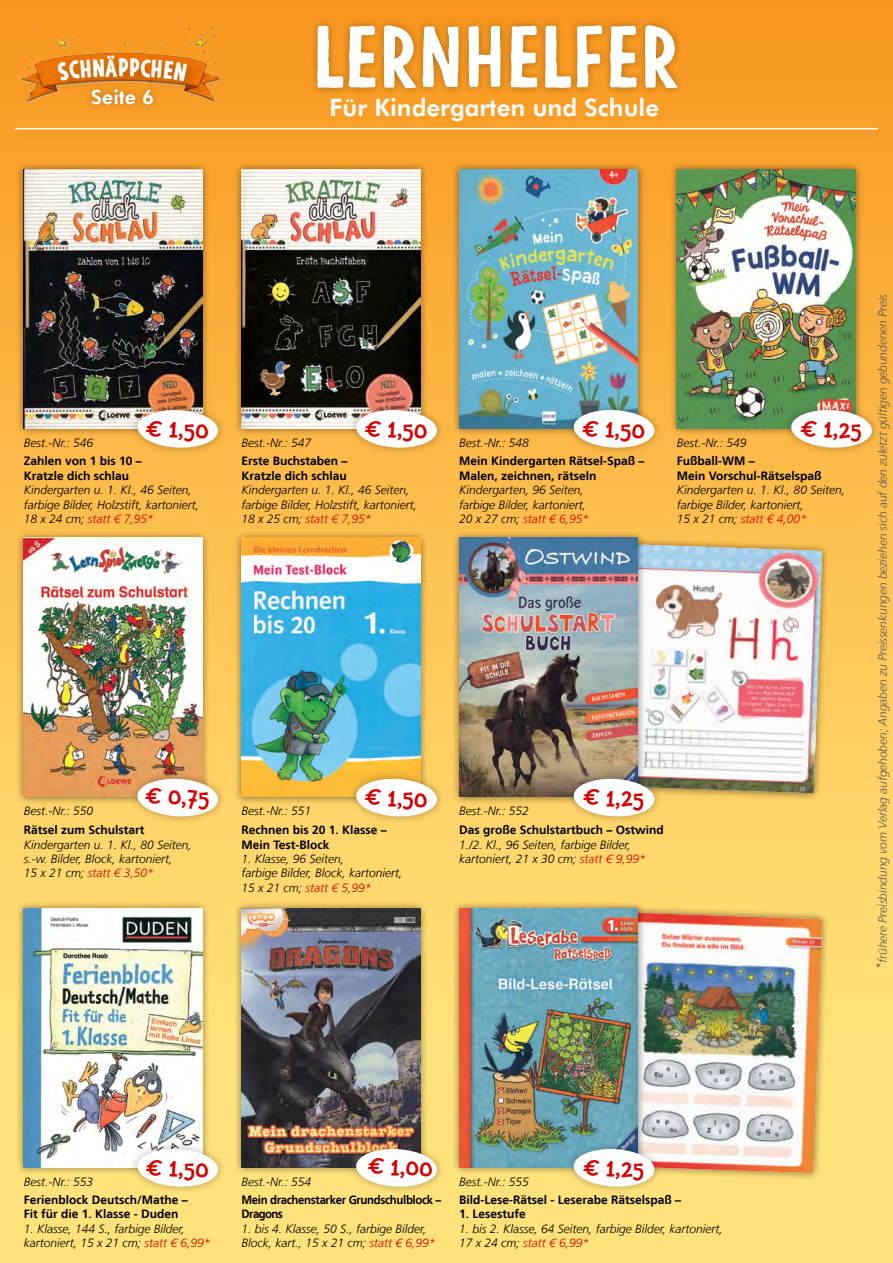
<style>
.page{position:relative;width:893px;height:1263px;background:#fff}
.page>*{position:absolute;margin:0;border:0;box-sizing:border-box;transform-origin:0 0}
.t1{font:700 82.5px "Argone";color:#fff}
.t2{font:800 24px "Futura BT";color:#fff}
.t3{font:900 24px "Argone";color:#fff}
.t4{font:500 22.5px "Chaloops";color:#d50000}
.t5{font:800 19.5px "Futura BT";color:#fff}
.t6{font:italic 300 12px/14.4px "Frutiger LT";color:#000}
.t7{font:700 12px "Frutiger LT";color:#000}
.t8{font:italic 300 12px "Frutiger LT";letter-spacing:-.005em;color:#58595b}
.t9{font:700 12px "Frutiger LT";letter-spacing:-.03em;color:#000;scale:.95 1}
.t10{font:700 12px "Frutiger LT";letter-spacing:-.05em;color:#000;scale:.95 1}
.s1{font-weight:700;font-style:normal}
.s2{color:#d50000}
</style>
<div class="page">
<div style="left:0;top:0;width:893px;height:1263px;background:linear-gradient(to bottom,#f99a22,#ffef89)"></div>
<div style="left:310px;top:17px;width:375px;height:79px;background:#000;opacity:.3"></div>
<div style="left:13px;top:124px;width:877px;height:18px;background:#000;opacity:.2"></div>
<hr style="left:15px;top:128px;width:863px;height:1px;background:#fff">
<div style="left:84px;top:81px;width:76px;height:30px;background:#f39926"></div>
<img style="left:15px;top:25px;width:213px;height:79px">
<div style="left:55px;top:52px;width:145px;height:41px;background:#000;opacity:.2"></div>
<div style="left:451px;top:161px;width:195px;height:275px;background:#000;opacity:.5"></div>
<img style="left:459px;top:169px;width:179px;height:259px">
<div style="left:669px;top:161px;width:195px;height:275px;background:#000;opacity:.5"></div>
<img style="left:677px;top:169px;width:178px;height:259px">
<div style="left:233px;top:161px;width:195px;height:275px;background:#000;opacity:.5"></div>
<img style="left:241px;top:169px;width:179px;height:259px">
<div style="left:15px;top:161px;width:195px;height:275px;background:#000;opacity:.5"></div>
<img style="left:24px;top:169px;width:178px;height:259px">
<div style="left:130px;top:402px;width:96px;height:54px;background:#000;opacity:.3"></div>
<svg style="left:137px;top:409px;width:82px;height:40px"></svg>
<div style="left:349px;top:402px;width:96px;height:54px;background:#000;opacity:.3"></div>
<svg style="left:356px;top:409px;width:81px;height:40px"></svg>
<div style="left:566px;top:402px;width:96px;height:54px;background:#000;opacity:.3"></div>
<svg style="left:573px;top:409px;width:82px;height:40px"></svg>
<div style="left:784px;top:402px;width:96px;height:54px;background:#000;opacity:.3"></div>
<svg style="left:791px;top:409px;width:81px;height:40px"></svg>
<div style="left:233px;top:530px;width:195px;height:275px;background:#000;opacity:.5"></div>
<img style="left:241px;top:538px;width:179px;height:259px">
<div style="left:15px;top:530px;width:195px;height:275px;background:#000;opacity:.5"></div>
<img style="left:24px;top:538px;width:178px;height:259px">
<div style="left:130px;top:771px;width:96px;height:54px;background:#000;opacity:.3"></div>
<svg style="left:137px;top:778px;width:82px;height:39px"></svg>
<div style="left:349px;top:771px;width:96px;height:54px;background:#000;opacity:.3"></div>
<svg style="left:356px;top:778px;width:81px;height:39px"></svg>
<div style="left:233px;top:900px;width:195px;height:275px;background:#000;opacity:.5"></div>
<img style="left:241px;top:908px;width:179px;height:259px">
<div style="left:15px;top:900px;width:195px;height:275px;background:#000;opacity:.5"></div>
<img style="left:24px;top:908px;width:178px;height:259px">
<div style="left:130px;top:1141px;width:96px;height:54px;background:#000;opacity:.3"></div>
<svg style="left:137px;top:1148px;width:82px;height:40px"></svg>
<div style="left:349px;top:1141px;width:96px;height:54px;background:#000;opacity:.3"></div>
<svg style="left:356px;top:1148px;width:81px;height:40px"></svg>
<div style="left:609px;top:536px;width:221px;height:265px;background:#000;opacity:.5"></div>
<img style="left:646px;top:544px;width:176px;height:249px">
<div style="left:451px;top:530px;width:195px;height:275px;background:#000;opacity:.5"></div>
<img style="left:459px;top:538px;width:179px;height:259px">
<div style="left:566px;top:771px;width:96px;height:54px;background:#000;opacity:.3"></div>
<svg style="left:573px;top:778px;width:82px;height:39px"></svg>
<div style="left:590px;top:904px;width:240px;height:277px;background:#000;opacity:.5"></div>
<img style="left:646px;top:912px;width:176px;height:261px">
<div style="left:451px;top:900px;width:195px;height:275px;background:#000;opacity:.5"></div>
<img style="left:459px;top:908px;width:179px;height:259px">
<div style="left:566px;top:1141px;width:96px;height:54px;background:#000;opacity:.3"></div>
<svg style="left:573px;top:1148px;width:82px;height:40px"></svg>
<svg style="left:57px;top:55px;width:60px;height:26px;background:#dc6c04"></svg>
<svg style="left:130px;top:59px;width:57px;height:22px"></svg>
<p class="t3" style="left:118px;top:54px;width:13px">p</p>
<p class="t5" style="left:91px;top:85px;width:64px">Seite 6</p>
<p class="t1" style="left:312px;top:8px;width:368px">LERNHELFER</p>
<p class="t2" style="left:330px;top:93px;width:331px">Für Kindergarten und Schule</p>
<p class="t4" style="left:147px;top:409px;width:64px;rotate:3deg">€ 1,50</p>
<p class="t4" style="left:366px;top:409px;width:64px;rotate:3deg">€ 1,50</p>
<p class="t4" style="left:584px;top:409px;width:64px;rotate:3deg">€ 1,50</p>
<p class="t4" style="left:802px;top:410px;width:63px;rotate:3deg">€ 1,25</p>
<p class="t7" style="left:241px;top:454px;width:108px">Erste Buchstaben –</p>
<p class="t6" style="left:241px;top:468px;width:177px"><span class="s1">Kratzle dich schlau<br></span>Kindergarten u. 1. Kl., 46 Seiten, farbige Bilder, Holzstift, kartoniert,<br>18 x 25 cm; <span class="s2">statt € 7,95*</span></p>
<p class="t6" style="left:24px;top:435px;width:71px">Best.-Nr.: 546</p>
<p class="t6" style="left:241px;top:435px;width:71px">Best.-Nr.: 547</p>
<p class="t6" style="left:459px;top:435px;width:71px">Best.-Nr.: 548</p>
<p class="t6" style="left:677px;top:435px;width:71px">Best.-Nr.: 549</p>
<p class="t6" style="left:24px;top:454px;width:177px"><span class="s1">Zahlen von 1 bis 10 –<br>Kratzle dich schlau<br></span>Kindergarten u. 1. Kl., 46 Seiten, farbige Bilder, Holzstift, kartoniert,<br>18 x 24 cm; <span class="s2">statt € 7,95*</span></p>
<p class="t6" style="left:459px;top:454px;width:187px"><span class="s1">Mein Kindergarten Rätsel-Spaß –<br>Malen, zeichnen, rätseln<br></span>Kindergarten, 96 Seiten,<br>farbige Bilder, kartoniert,<br>20 x 27 cm; <span class="s2">statt € 6,95*</span></p>
<p class="t7" style="left:677px;top:454px;width:79px">Fußball-WM –</p>
<p class="t6" style="left:677px;top:468px;width:170px"><span class="s1">Mein Vorschul-Rätselspaß<br></span>Kindergarten u. 1. Kl., 80 Seiten, farbige Bilder, kartoniert,<br>15 x 21 cm; <span class="s2">statt € 4,00*</span></p>
<p class="t4" style="left:147px;top:777px;width:66px;rotate:3deg">€ 0,75</p>
<p class="t4" style="left:366px;top:778px;width:64px;rotate:3deg">€ 1,50</p>
<p class="t7" style="left:241px;top:823px;width:147px">Rechnen bis 20 1. Klasse –</p>
<p class="t7" style="left:241px;top:837px;width:90px">Mein Test-Block</p>
<p class="t6" style="left:241px;top:852px;width:162px">1. Klasse, 96 Seiten,<br>farbige Bilder, Block, kartoniert,<br>15 x 21 cm; <span class="s2">statt € 5,99*</span></p>
<p class="t4" style="left:584px;top:778px;width:63px;rotate:3deg">€ 1,25</p>
<p class="t6" style="left:24px;top:804px;width:71px">Best.-Nr.: 550</p>
<p class="t6" style="left:241px;top:804px;width:71px">Best.-Nr.: 551</p>
<p class="t6" style="left:459px;top:804px;width:71px">Best.-Nr.: 552</p>
<p class="t6" style="left:24px;top:823px;width:170px"><span class="s1">Rätsel zum Schulstart<br></span>Kindergarten u. 1. Kl., 80 Seiten, s.-w. Bilder, Block, kartoniert,<br>15 x 21 cm; <span class="s2">statt € 3,50*</span></p>
<p class="t6" style="left:459px;top:823px;width:206px"><span class="s1">Das große Schulstartbuch – Ostwind<br></span>1./2. Kl., 96 Seiten, farbige Bilder, kartoniert, 21 x 30 cm; <span class="s2">statt € 9,99*</span></p>
<p class="t8" style="left:876px;top:969px;width:677px;rotate:-90deg">*frühere Preisbindung vom Verlag aufgehoben; Angaben zu Preissenkungen beziehen sich auf den zuletzt gültigen gebundenen Preis</p>
<p class="t4" style="left:147px;top:1148px;width:64px;rotate:3deg">€ 1,50</p>
<p class="t4" style="left:369px;top:1147px;width:67px;rotate:3deg">€ 1,00</p>
<p class="t9" style="left:241px;top:1193px;width:212px">Mein drachenstarker Grundschulblock –</p>
<p class="t10" style="left:241px;top:1207px;width:45px">Dragons</p>
<p class="t6" style="left:241px;top:1221px;width:196px">1. bis 4. Klasse, 50 S., farbige Bilder,<br>Block, kart., 15 x 21 cm; <span class="s2">statt € 6,99*</span></p>
<p class="t4" style="left:584px;top:1148px;width:63px;rotate:3deg">€ 1,25</p>
<p class="t6" style="left:24px;top:1174px;width:71px">Best.-Nr.: 553</p>
<p class="t6" style="left:241px;top:1174px;width:71px">Best.-Nr.: 554</p>
<p class="t6" style="left:459px;top:1174px;width:71px">Best.-Nr.: 555</p>
<p class="t7" style="left:24px;top:1193px;width:166px">Ferienblock Deutsch/Mathe –</p>
<p class="t7" style="left:24px;top:1207px;width:156px">Fit für die 1. Klasse - Duden</p>
<p class="t6" style="left:24px;top:1221px;width:188px">1. Klasse, 144 S., farbige Bilder, kartoniert, 15 x 21 cm; <span class="s2">statt € 6,99*</span></p>
<p class="t7" style="left:459px;top:1193px;width:224px">Bild-Lese-Rätsel - Leserabe Rätselspaß –</p>
<p class="t7" style="left:459px;top:1207px;width:68px">1. Lesestufe</p>
<p class="t6" style="left:459px;top:1221px;width:265px">1. bis 2. Klasse, 64 Seiten, farbige Bilder, kartoniert,<br>17 x 24 cm; <span class="s2">statt € 6,99*</span></p>
</div>
